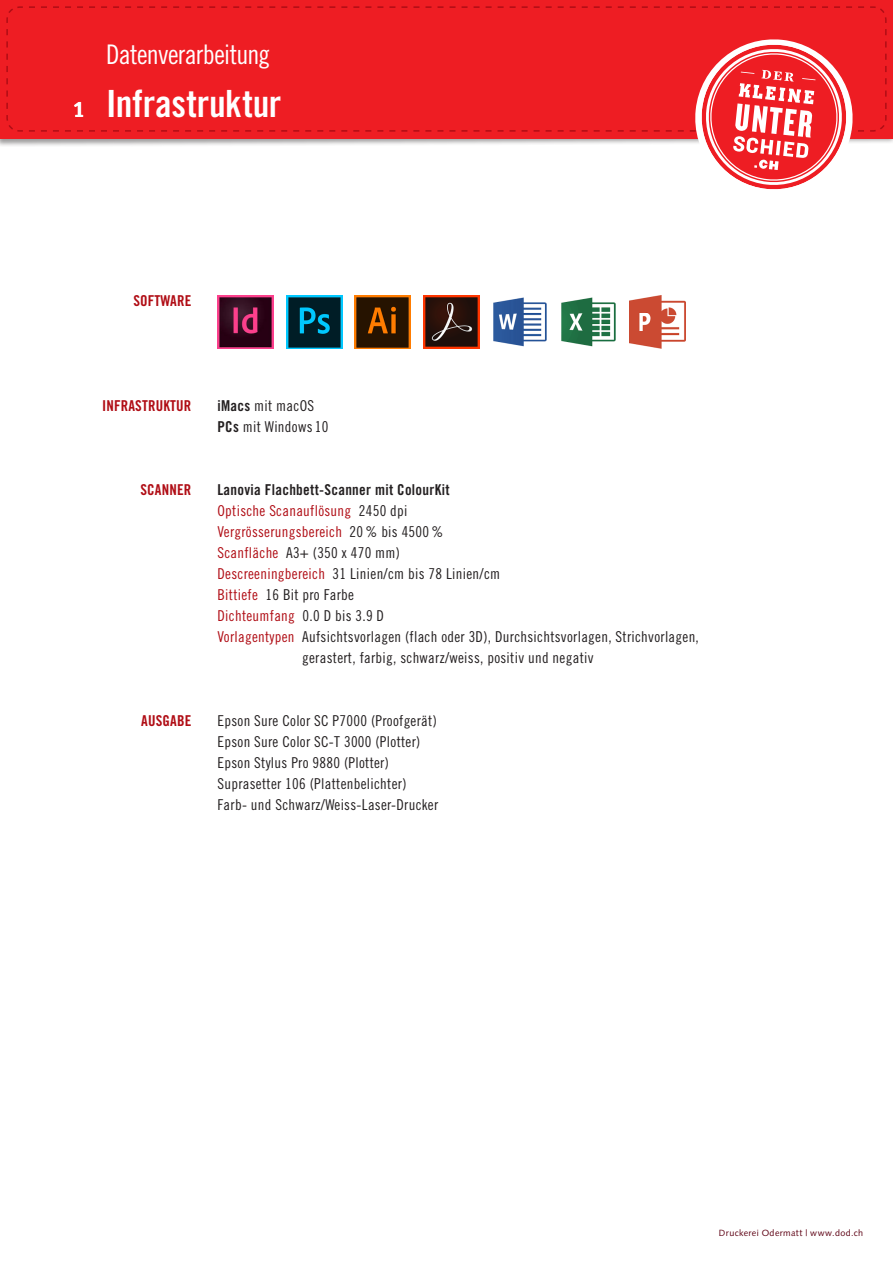
<style>
.page{position:relative;width:893px;height:1263px;background:#fff}
.page>*{position:absolute;margin:0;border:0;box-sizing:border-box;transform-origin:0 0}
.t1{font:37.5px "Trade Gothic LT Bold Cond Twenty";letter-spacing:-.005em;color:#fff}
.t2{font:27px "Trade Gothic LT Cond Eighteen";letter-spacing:-.025em;color:#fff}
.t3{font:15px/21px "Trade Gothic LT Cond Eighteen";letter-spacing:.02em;color:#231f20}
.t4{font:15px "Trade Gothic LT Cond Eighteen";letter-spacing:.02em;color:#b00d15}
.t5{font:15px "Trade Gothic LT Bold Cond Twenty";letter-spacing:.02em;color:#231f20}
.t6{font:15px "Trade Gothic LT Bold Cond Twenty";letter-spacing:.01em;color:#b00d15}
.t7{font:9px "Syntax LT";letter-spacing:.045em;color:#5d0013}
.s1{font-family:"Officina Sans LT";font-weight:700;font-size:22.5px}
.s2{font-family:"Trade Gothic LT Bold Cond Twenty"}
.s3{color:#231f20}
.s4{color:#b00d15}
</style>
<div class="page">
<div style="left:0;top:0;width:893px;height:138px;background:#ee1d23"></div>
<svg style="left:6px;top:6px;width:881px;height:126px"></svg>
<svg style="left:29px;top:35px;width:838px;height:155px"></svg>
<img style="left:217px;top:295px;width:56px;height:54px">
<img style="left:355px;top:295px;width:56px;height:54px">
<img style="left:286px;top:295px;width:56px;height:54px">
<img style="left:423px;top:295px;width:56px;height:54px">
<img style="left:493px;top:297px;width:54px;height:50px">
<img style="left:561px;top:297px;width:55px;height:50px">
<img style="left:629px;top:295px;width:56px;height:54px">
<h2 class="t2" style="left:106px;top:38px;width:165px">Datenverarbeitung</h2>
<h1 class="t1" style="left:73px;top:81px;width:210px"><span class="s1">1</span> Infrastruktur</h1>
<p class="t6" style="left:133px;top:292px;width:59px">SOFTWARE</p>
<p class="t6" style="left:102px;top:397px;width:91px">INFRASTRUKTUR</p>
<p class="t3" style="left:217px;top:395px;width:113px"><span class="s2">iMacs</span> mit macOS<br><span class="s2">PCs</span> mit Windows 10</p>
<p class="t6" style="left:140px;top:481px;width:52px">SCANNER</p>
<p class="t5" style="left:217px;top:481px;width:234px">Lanovia Flachbett-Scanner mit ColourKit</p>
<p class="t4" style="left:217px;top:502px;width:192px">Optische Scanauflösung <span class="s3">2450 dpi</span></p>
<p class="t4" style="left:217px;top:523px;width:227px">Vergrösserungsbereich <span class="s3">20 % bis 4500 %</span></p>
<p class="t3" style="left:217px;top:542px;width:184px"><span class="s4">Scanfläche</span> A3+ (350 x 470 mm)</p>
<p class="t3" style="left:217px;top:563px;width:284px"><span class="s4">Descreeningbereich</span> 31 Linien/cm bis 78 Linien/cm</p>
<p class="t3" style="left:217px;top:584px;width:138px"><span class="s4">Bittiefe</span> 16 Bit pro Farbe</p>
<p class="t4" style="left:217px;top:607px;width:168px">Dichteumfang <span class="s3">0.0 D bis 3.9 D</span></p>
<p class="t3" style="left:217px;top:626px;width:483px"><span class="s4">Vorlagentypen</span> Aufsichtsvorlagen (flach oder 3D), Durchsichtsvorlagen, Strichvorlagen,</p>
<p class="t3" style="left:302px;top:647px;width:293px">gerastert, farbig, schwarz/weiss, positiv und negativ</p>
<p class="t6" style="left:141px;top:712px;width:52px">AUSGABE</p>
<p class="t3" style="left:217px;top:710px;width:222px">Epson Sure Color SC P7000 (Proofgerät)<br>Epson Sure Color SC-T 3000 (Plotter)<br>Epson Stylus Pro 9880 (Plotter)<br>Suprasetter 106 (Plattenbelichter)<br>Farb- und Schwarz/Weiss-Laser-Drucker</p>
<p class="t7" style="left:719px;top:1227px;width:146px">Druckerei Odermatt | www.dod.ch</p>
</div>
